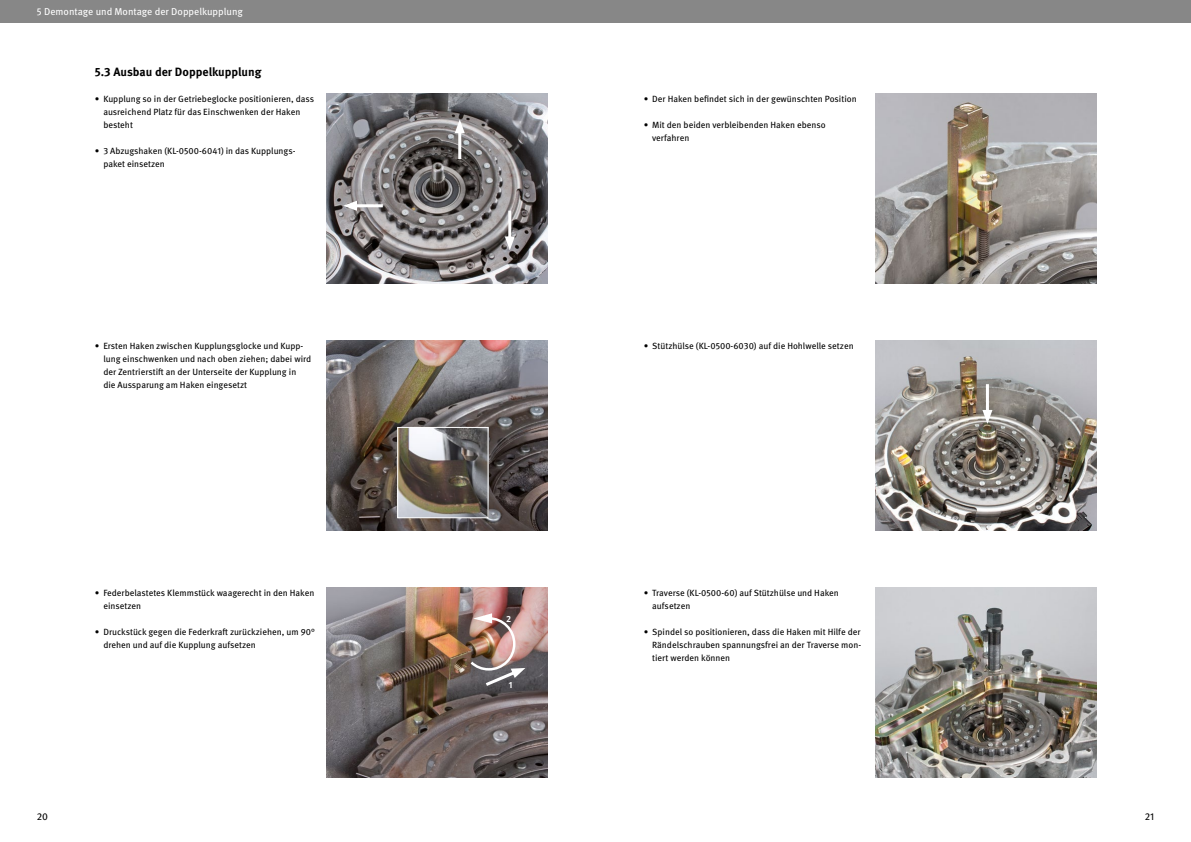
<style>
.page{position:relative;width:1191px;height:842px;background:#fff}
.page>*{position:absolute;margin:0;border:0;box-sizing:border-box;transform-origin:0 0}
.t1{font:700 12px "Meta OT";color:#000}
.t2{font:10px "Meta OT";color:#fff}
.t3{font:10px "Meta OT";color:#000}
.t4{font:9px/13px "Meta OT";color:#000}
.t5{font:700 9px "Meta OT";color:#fff}
</style>
<div class="page">
<div style="left:0;top:0;width:595px;height:23px;background:#878787"></div>
<div style="left:595px;top:0;width:596px;height:23px;background:#878787"></div>
<img style="left:327px;top:93px;width:220px;height:191px">
<img style="left:327px;top:340px;width:220px;height:191px">
<img style="left:327px;top:587px;width:220px;height:191px">
<img style="left:399px;top:429px;width:87px;height:87px">
<div style="left:397px;top:427px;width:91px;height:91px;border:1px solid #fff"></div>
<img style="left:468px;top:613px;width:57px;height:75px">
<hr style="left:351px;top:204px;width:32px;height:3px;background:#fff">
<svg style="left:343px;top:201px;width:14px;height:10px"></svg>
<hr style="left:508px;top:211px;width:3px;height:31px;background:#fff">
<svg style="left:505px;top:236px;width:10px;height:14px"></svg>
<hr style="left:458px;top:128px;width:3px;height:31px;background:#fff">
<svg style="left:455px;top:119px;width:10px;height:14px"></svg>
<img style="left:875px;top:93px;width:221px;height:191px">
<img style="left:875px;top:340px;width:221px;height:191px">
<img style="left:875px;top:587px;width:221px;height:191px">
<hr style="left:986px;top:384px;width:3px;height:31px;background:#fff">
<svg style="left:982px;top:410px;width:10px;height:14px"></svg>
<p class="t2" style="left:37px;top:5px;width:208px">5 Demontage und Montage der Doppelkupplung</p>
<h1 class="t1" style="left:95px;top:64px;width:168px">5.3 Ausbau der Doppelkupplung</h1>
<p class="t4" style="left:103px;top:92px;width:212px;text-indent:-9px">• Kupplung so in der Getriebeglocke positionieren, dass ausreichend Platz für das Einschwenken der Haken besteht</p>
<p class="t4" style="left:103px;top:144px;width:194px;text-indent:-9px">• 3 Abzugshaken (KL-0500-6041) in das Kupplungs&shy;paket einsetzen</p>
<p class="t4" style="left:103px;top:339px;width:209px;text-indent:-9px">• Ersten Haken zwischen Kupplungsglocke und Kupp&shy;lung einschwenken und nach oben ziehen; dabei wird der Zentrierstift an der Unterseite der Kupplung in<br>die Aussparung am Haken eingesetzt</p>
<p class="t4" style="left:103px;top:586px;width:213px;text-indent:-9px">• Federbelastetes Klemmstück waagerecht in den Haken einsetzen</p>
<p class="t4" style="left:103px;top:625px;width:213px;text-indent:-9px">• Druckstück gegen die Federkraft zurückziehen, um 90° drehen und auf die Kupplung aufsetzen</p>
<p class="t5" style="left:506px;top:613px;width:7px">2</p>
<p class="t5" style="left:509px;top:679px;width:5px">1</p>
<p class="t4" style="left:643px;top:92px;width:214px">• Der Haken befindet sich in der gewünschten Position</p>
<p class="t4" style="left:652px;top:118px;width:175px;text-indent:-9px">• Mit den beiden verbleibenden Haken ebenso verfahren</p>
<p class="t4" style="left:643px;top:339px;width:211px">• Stützhülse (KL-0500-6030) auf die Hohlwelle setzen</p>
<p class="t4" style="left:652px;top:586px;width:188px;text-indent:-9px">• Traverse (KL-0500-60) auf Stützhülse und Haken aufsetzen</p>
<p class="t4" style="left:652px;top:625px;width:210px;text-align:justify;text-indent:-9px">• Spindel so positionieren, dass die Haken mit Hilfe der Rändelschrauben spannungsfrei an der Traverse mon&shy;tiert werden können</p>
<p class="t3" style="left:37px;top:810px;width:13px">20</p>
<p class="t3" style="left:1144px;top:810px;width:11px">21</p>
</div>
